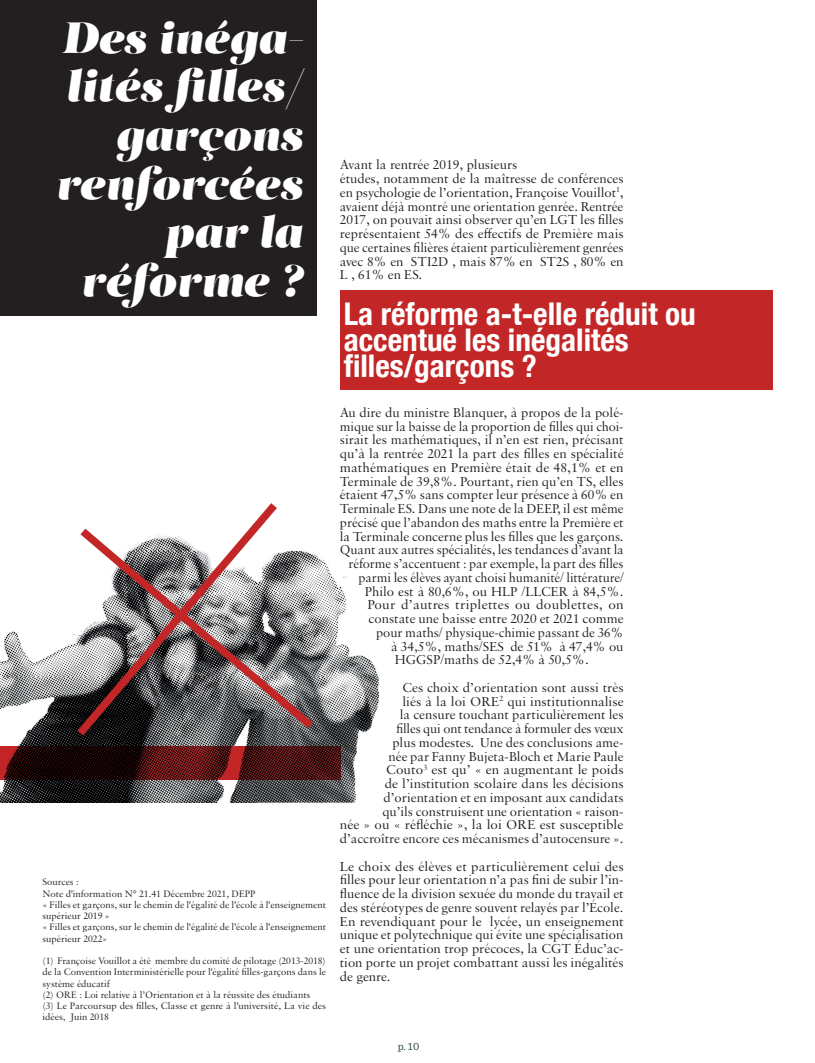
<style>
.page{position:relative;width:815px;height:1063px;background:#fff}
.page>*{position:absolute;margin:0;border:0;box-sizing:border-box;transform-origin:0 0}
.t1{font:43.75px/48.8px "Salome Italic 0 wt";color:#fff;text-align:right}
.t2{font:700 condensed 31.25px/26.2px "Helvetica Neue LT Com";color:#fff}
.t3{font:13.75px/13.8px "Sabon MT Pro";color:#231f20}
.t4{font:13.75px "Sabon MT Pro";letter-spacing:.02em;color:#231f20}
.t5{font:11.25px "Sentinel";color:#2a4d4b}
.t6{font:10px/11.2px "Sabon MT Pro";color:#231f20}
</style>
<div class="page">
<div style="left:0;top:0;width:317px;height:316px;background:#231f20"></div>
<img style="left:0;top:553px;width:379px;height:166px">
<img style="left:18px;top:719px;width:238px;height:27px">
<img style="left:256px;top:719px;width:117px;height:84px">
<img style="left:0;top:780px;width:256px;height:23px">
<img style="left:0;top:746px;width:340px;height:34px">
<svg style="left:277px;top:550px;width:36px;height:178px;background:#898284"></svg>
<svg style="left:77px;top:503px;width:200px;height:232px"></svg>
<div style="left:340px;top:290px;width:432px;height:99px;background:#c32627"></div>
<h1 class="t1" style="left:55px;top:12px;width:249px">Des inéga&shy;lités filles/ garçons renforcées par la réforme ?</h1>
<p class="t6" style="left:43px;top:876px;width:285px">Sources :<br>Note d'information N° 21.41 Décembre 2021, DEPP<br>« Filles et garçons, sur le chemin de l'égalité de l'école à l'enseignement supérieur 2019 »<br>« Filles et garçons, sur le chemin de l'égalité de l'école à l'enseignement supérieur 2022»</p>
<p class="t6" style="left:43px;top:955px;width:285px">(1) Françoise Vouillot a été membre du comité de pilotage (2013-2018) de la Convention Interministérielle pour l'égalité filles-garçons dans le système éducatif<br>(2) ORE : Loi relative à l’Orientation et à la réussite des étudiants<br>(3) Le Parcoursup des filles, Classe et genre à l'université, La vie des idées, Juin 2018</p>
<p class="t3" style="left:340px;top:158px;width:285px">Avant la rentrée 2019, plusieurs<br>études, notamment de la maîtresse de conférences en psychologie de l’orientation, Françoise Vouillot<sup>1</sup>, avaient déjà montré une orientation genrée. Rentrée 2017, on pouvait ainsi observer qu’en LGT les filles représentaient 54% des effectifs de Première mais que certaines filières étaient particulièrement genrées avec 8% en STI2D , mais 87% en ST2S , 80% en L , 61% en ES.</p>
<h2 class="t2" style="left:344px;top:300px;width:354px">La réforme a-t-elle réduit ou accentué les inégalités filles/garçons ?</h2>
<p class="t3" style="left:340px;top:405px;width:285px">Au dire du ministre Blanquer, à propos de la polé-</p>
<p class="t3" style="left:340px;top:419px;width:285px">mique sur la baisse de la proportion de filles qui choi-</p>
<p class="t3" style="left:340px;top:433px;width:285px">sirait les mathématiques, il n’en est rien, précisant</p>
<p class="t3" style="left:340px;top:446px;width:285px">qu’à la rentrée 2021 la part des filles en spécialité</p>
<p class="t3" style="left:340px;top:460px;width:285px">mathématiques en Première était de 48,1% et en</p>
<p class="t3" style="left:340px;top:474px;width:285px">Terminale de 39,8%. Pourtant, rien qu’en TS, elles</p>
<p class="t3" style="left:340px;top:488px;width:285px">étaient 47,5% sans compter leur présence à 60% en</p>
<p class="t3" style="left:340px;top:501px;width:285px">Terminale ES. Dans une note de la DEEP, il est même</p>
<p class="t3" style="left:340px;top:515px;width:285px">précisé que l’abandon des maths entre la Première et</p>
<p class="t3" style="left:340px;top:529px;width:285px">la Terminale concerne plus les filles que les garçons.</p>
<p class="t3" style="left:340px;top:543px;width:285px">Quant aux autres spécialités, les tendances d’avant la</p>
<p class="t3" style="left:349px;top:556px;width:276px">réforme s’accentuent : par exemple, la part des filles</p>
<p class="t3" style="left:359px;top:570px;width:267px">parmi les élèves ayant choisi humanité/ littérature/</p>
<p class="t3" style="left:365px;top:584px;width:260px">Philo est à 80,6%, ou HLP /LLCER à 84,5%.</p>
<p class="t4" style="left:367px;top:596px;width:258px">Pour d’autres triplettes ou doublettes, on</p>
<p class="t3" style="left:369px;top:611px;width:257px">constate une baisse entre 2020 et 2021 comme</p>
<p class="t3" style="left:376px;top:625px;width:249px">pour maths/ physique-chimie passant de 36%</p>
<p class="t3" style="left:391px;top:639px;width:234px">à 34,5%, maths/SES de 51% à 47,4% ou</p>
<p class="t3" style="left:395px;top:653px;width:195px">HGGSP/maths de 52,4% à 50,5%.</p>
<p class="t3" style="left:340px;top:680px;width:285px;text-align:right">Ces choix d’orientation sont aussi très<br>liés à la loi ORE<sup>2</sup> qui institutionnalise<br>la censure touchant particulièrement les<br>filles qui ont tendance à formuler des vœux<br>plus modestes. Une des conclusions ame-<br>née par Fanny Bujeta-Bloch et Marie Paule<br>Couto<sup>3</sup> est qu’ « en augmentant le poids<br>de l’institution scolaire dans les décisions d’orientation et en imposant aux candidats<br>qu’ils construisent une orientation « raison-<br>née » ou « réfléchie », la loi ORE est susceptible d’accroître encore ces mécanismes d’autocensure ».</p>
<p class="t3" style="left:340px;top:859px;width:285px;text-align:justify">Le choix des élèves et particulièrement celui des filles pour leur orientation n’a pas fini de subir l’in&shy;fluence de la division sexuée du monde du travail et des stéréotypes de genre souvent relayés par l’École.<br>En revendiquant pour le lycée, un enseignement unique et polytechnique qui évite une spécialisation et une orientation trop précoces, la CGT Éduc’ac&shy;tion porte un projet combattant aussi les inégalités de genre.</p>
<p class="t5" style="left:398px;top:1038px;width:23px">p. 10</p>
</div>
